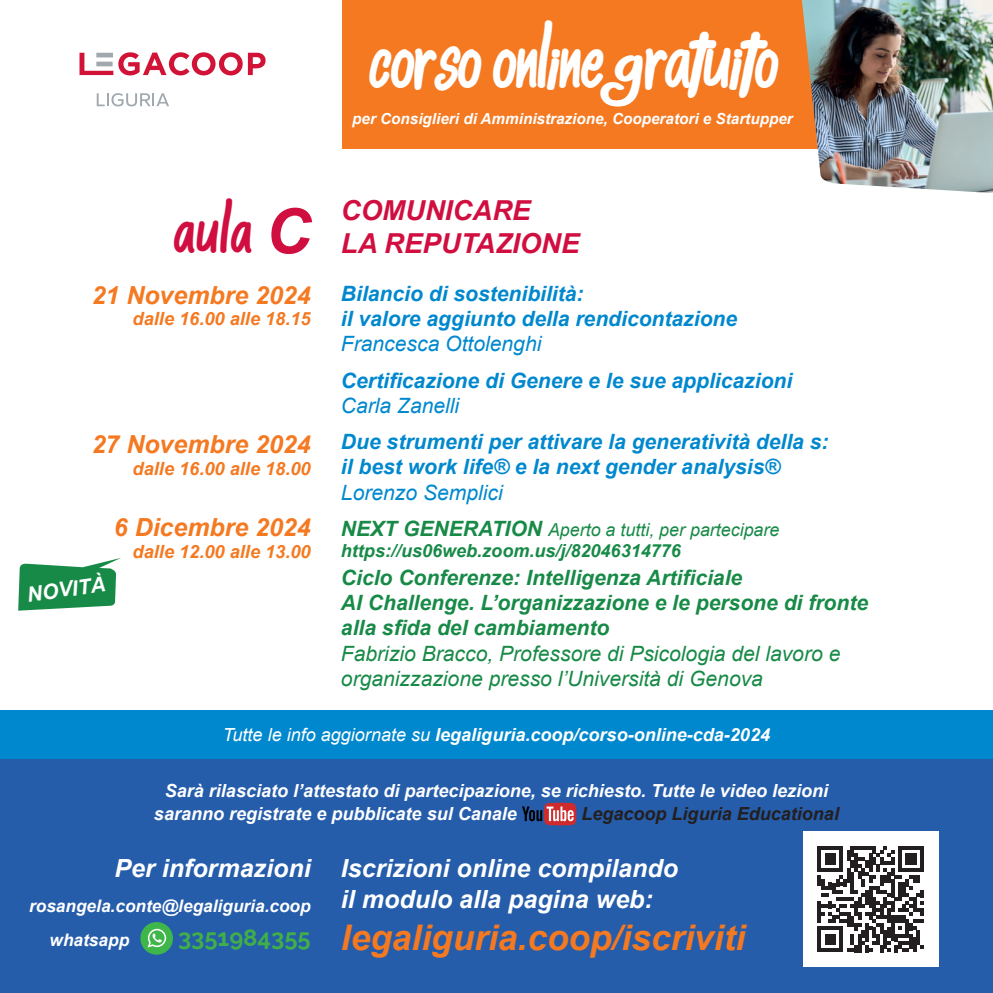
<style>
.page{position:relative;width:993px;height:993px;background:#fff}
.page>*{position:absolute;margin:0;border:0;box-sizing:border-box;transform-origin:0 0}
.t1{font:42.88px "alkisah";color:#fff}
.t2{font:italic 700 35.35px "Arial";color:#f47921}
.t3{font:34.65px "alkisah";color:#d10e40}
.t4{font:italic 700 27.47px "Arial";color:#d10e40}
.t5{font:italic 700 25.03px/30.8px "Arial";color:#fff}
.t6{font:italic 700 24.85px "Arial";color:#f47921}
.t7{font:700 23.62px "Raleway";color:#40ae49}
.t8{font:italic 700 21px/25.4px "Arial";color:#0088ce}
.t9{font:italic 700 21px/25.4px "Arial";color:#178a47}
.t10{font:italic 21px/25.4px "Arial";color:#178a47}
.t11{font:italic 21px "Arial";color:#0088ce}
.t12{font:italic 700 20.82px "Arial";color:#fff}
.t13{font:italic 700 18.2px "Arial";color:#f47921}
.t14{font:italic 700 18.03px/23.3px "Arial";color:#fff}
.t15{font:italic 700 18.03px "Arial";color:#178a47}
.t16{font:italic 700 18.03px "Arial";color:#231f20}
.t17{font:italic 17.85px "Arial";color:#178a47}
.t18{font:italic 700 17.32px/33.9px "Arial";color:#fff}
.t19{font:italic 700 15.22px "Arial";color:#fff}
.s1{font-family:"Arial";font-weight:700;font-style:italic;font-size:62.65px}
.s2{font-style:italic;font-size:29.57px}
.s3{font-weight:700;font-size:21px}
.s4{font-weight:400}
</style>
<div class="page">
<svg style="left:79px;top:52px;width:163px;height:23px"></svg>
<svg style="left:248px;top:53px;width:17px;height:22px"></svg>
<svg style="left:97px;top:93px;width:72px;height:13px"></svg>
<div style="left:342px;top:0;width:613px;height:148px;background:#f47921"></div>
<img style="left:801px;top:0;width:191px;height:193px">
<div style="left:0;top:709px;width:992px;height:50px;background:#0088ce"></div>
<svg style="left:18px;top:558px;width:103px;height:52px"></svg>
<div style="left:0;top:759px;width:992px;height:233px;background:#255dab"></div>
<div style="left:140px;top:921px;width:33px;height:33px;background:#3eb649;border-radius:50%"></div>
<svg style="left:147px;top:928px;width:19px;height:19px"></svg>
<svg style="left:522px;top:802px;width:54px;height:23px"></svg>
<div style="left:802px;top:831px;width:136px;height:135px;background:#fff"></div>
<svg style="left:817px;top:846px;width:106px;height:105px"></svg>
<h3 class="t3" style="left:174px;top:221px;width:138px">aula <span class="s1">C</span></h3>
<p class="t6" style="left:92px;top:278px;width:220px">21 Novembre 2024</p>
<p class="t13" style="left:133px;top:307px;width:179px">dalle 16.00 alle 18.15</p>
<p class="t6" style="left:92px;top:428px;width:220px">27 Novembre 2024</p>
<p class="t13" style="left:133px;top:456px;width:179px">dalle 16.00 alle 18.00</p>
<p class="t12" style="left:25px;top:581px;width:80px;rotate:-8deg">NOVITÀ</p>
<p class="t6" style="left:114px;top:511px;width:198px">6 Dicembre 2024</p>
<p class="t13" style="left:133px;top:539px;width:179px">dalle 12.00 alle 13.00</p>
<h1 class="t1" style="left:369px;top:48px;width:410px">Corso Online <span class="s2">g</span>ratuito</h1>
<p class="t19" style="left:352px;top:109px;width:442px">per Consiglieri di Amministrazione, Cooperatori e Startupper</p>
<h3 class="t4" style="left:341px;top:193px;width:191px">COMUNICARE</h3>
<h3 class="t4" style="left:341px;top:226px;width:240px">LA REPUTAZIONE</h3>
<p class="t8" style="left:341px;top:281px;width:397px">Bilancio di sostenibilità:<br>il valore aggiunto della rendicontazione</p>
<p class="t11" style="left:341px;top:330px;width:202px">Francesca Ottolenghi</p>
<p class="t8" style="left:341px;top:368px;width:453px">Certificazione di Genere e le sue applicazioni</p>
<p class="t11" style="left:341px;top:392px;width:120px">Carla Zanelli</p>
<p class="t8" style="left:341px;top:429px;width:489px">Due strumenti per attivare la generatività della s: il best work life® e la next gender analysis®</p>
<p class="t11" style="left:341px;top:478px;width:163px">Lorenzo Semplici</p>
<p class="t17" style="left:341px;top:518px;width:440px"><span class="s3">NEXT GENERATION</span> Aperto a tutti, per partecipare</p>
<p class="t15" style="left:341px;top:538px;width:341px">https://us06web.zoom.us/j/82046314776</p>
<p class="t9" style="left:341px;top:565px;width:528px">Ciclo Conferenze: Intelligenza Artificiale<br>AI Challenge. L’organizzazione e le persone di fronte alla sfida del cambiamento</p>
<p class="t10" style="left:341px;top:640px;width:501px">Fabrizio Bracco, Professore di Psicologia del lavoro e organizzazione presso l’Università di Genova</p>
<p class="t14" style="left:223px;top:724px;width:548px"><span class="s4">Tutte le info aggiornate su</span> legaliguria.coop/corso-online-cda-2024</p>
<p class="t14" style="left:154px;top:779px;width:675px;text-indent:11px">Sarà rilasciato l’attestato di partecipazione, se richiesto. Tutte le video lezioni saranno registrate e pubblicate sul Canale</p>
<p class="t16" style="left:581px;top:802px;width:259px">Legacoop Liguria Educational</p>
<p class="t5" style="left:114px;top:853px;width:198px">Per informazioni</p>
<p class="t18" style="left:50px;top:889px;width:262px;text-indent:-21px">rosangela.conte@legaliguria.coop whatsapp</p>
<p class="t7" style="left:178px;top:918px;width:134px">3351984355</p>
<p class="t5" style="left:341px;top:853px;width:338px">Iscrizioni online compilando il modulo alla pagina web:</p>
<h2 class="t2" style="left:341px;top:914px;width:405px">legaliguria.coop/iscriviti</h2>
</div>
